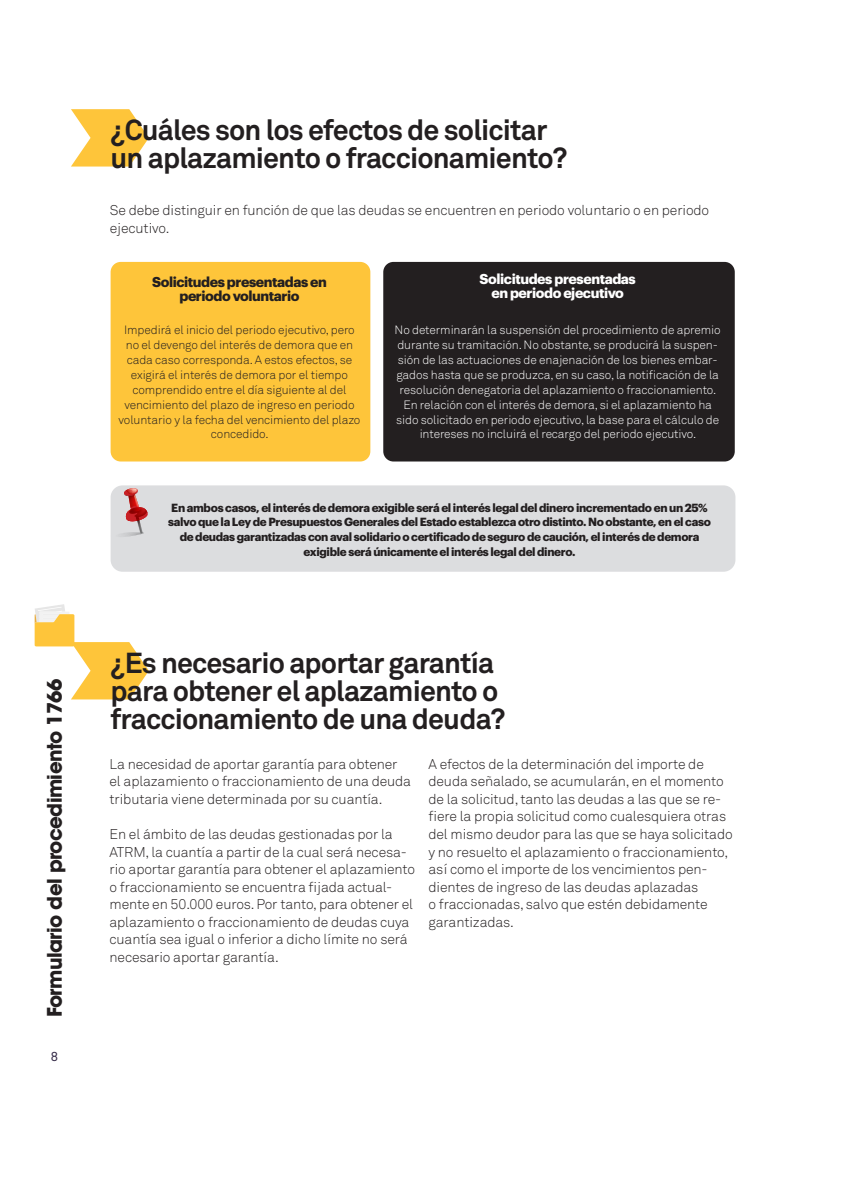
<style>
.page{position:relative;width:844px;height:1191px;background:#fff}
.page>*{position:absolute;margin:0;border:0;box-sizing:border-box;transform-origin:0 0}
.t1{font:700 28.7px/28px "Akkurat";letter-spacing:-.03em;color:#231f20}
.t2{font:700 19.95px "ITC Avant Garde Std";letter-spacing:-.03em;color:#231f20}
.t3{font:300 14px/17.5px "Akkurat";letter-spacing:-.01em;color:#231f20}
.t4{font:700 14px/14px "Graphik";letter-spacing:-.03em;color:#231f20;text-align:center}
.t5{font:700 14px/14px "Graphik";letter-spacing:-.03em;color:#fff;text-align:center}
.t6{font:12.95px "Akkurat";color:#352b48}
.t7{font:300 11.9px/14.9px "Akkurat";letter-spacing:-.01em;color:#fff;text-align:center}
.t8{font:300 11.9px/14.9px "Akkurat";letter-spacing:-.01em;color:#231f20;text-align:center}
.t9{font:700 11.55px/14.9px "Graphik";letter-spacing:-.03em;color:#231f20;text-align:center}
</style>
<div class="page">
<svg style="left:71px;top:109px;width:78px;height:57px"></svg>
<svg style="left:35px;top:604px;width:114px;height:95px"></svg>
<div style="left:111px;top:262px;width:259px;height:199px;background:#fec53a;border-radius:10px"></div>
<div style="left:383px;top:262px;width:351px;height:199px;background:#231f20;border-radius:10px"></div>
<div style="left:111px;top:485px;width:624px;height:87px;background:#dcdddf;border-radius:12px"></div>
<svg style="left:110px;top:532px;width:26px;height:6px"></svg>
<img style="left:129px;top:521px;width:15px;height:14px">
<svg style="left:124px;top:488px;width:23px;height:33px"></svg>
<h2 class="t2" style="left:42px;top:1017px;width:340px;rotate:-90deg">Formulario del procedimiento 1766</h2>
<p class="t6" style="left:51px;top:1049px;width:9px">8</p>
<p class="t1" style="left:111px;top:116px;width:458px">¿Cuáles son los efectos de solicitar un aplazamiento o fraccionamiento?</p>
<p class="t3" style="left:110px;top:202px;width:600px">Se debe distinguir en función de que las deudas se encuentren en periodo voluntario o en periodo ejecutivo.</p>
<p class="t4" style="left:152px;top:273px;width:176px">Solicitudes presentadas en periodo voluntario</p>
<p class="t5" style="left:479px;top:270px;width:158px">Solicitudes presentadas en periodo ejecutivo</p>
<p class="t8" style="left:118px;top:322px;width:243px">Impedirá el inicio del periodo ejecutivo, pero no el devengo del interés de demora que en cada caso corresponda. A estos efectos, se exigirá el interés de demora por el tiempo comprendido entre el día siguiente al del vencimiento del plazo de ingreso en periodo voluntario y la fecha del vencimiento del plazo concedido.</p>
<p class="t7" style="left:394px;top:322px;width:327px">No determinarán la suspensión del procedimiento de apremio durante su tramitación. No obstante, se producirá la suspen&shy;sión de las actuaciones de enajenación de los bienes embar&shy;gados hasta que se produzca, en su caso, la notificación de la resolución denegatoria del aplazamiento o fraccionamiento.<br>En relación con el interés de demora, si el aplazamiento ha sido solicitado en periodo ejecutivo, la base para el cálculo de intereses no incluirá el recargo del periodo ejecutivo.</p>
<p class="t9" style="left:168px;top:499px;width:544px">En ambos casos, el interés de demora exigible será el interés legal del dinero incrementado en un 25% salvo que la Ley de Presupuestos Generales del Estado establezca otro distinto. No obstante, en el caso de deudas garantizadas con aval solidario o certificado de seguro de caución, el interés de demora exigible será únicamente el interés legal del dinero.</p>
<p class="t1" style="left:111px;top:649px;width:396px">¿Es necesario aportar garantía para obtener el aplazamiento o fraccionamiento de una deuda?</p>
<p class="t3" style="left:109px;top:755px;width:303px">La necesidad de aportar garantía para obtener el aplazamiento o fraccionamiento de una deuda tributaria viene determinada por su cuantía.</p>
<p class="t3" style="left:109px;top:825px;width:307px">En el ámbito de las deudas gestionadas por la ATRM, la cuantía a partir de la cual será necesa&shy;rio aportar garantía para obtener el aplazamiento o fraccionamiento se encuentra fijada actual&shy;mente en 50.000 euros. Por tanto, para obtener el aplazamiento o fraccionamiento de deudas cuya cuantía sea igual o inferior a dicho límite no será necesario aportar garantía.</p>
<p class="t3" style="left:428px;top:755px;width:305px">A efectos de la determinación del importe de deuda señalado, se acumularán, en el momento de la solicitud, tanto las deudas a las que se re&shy;fiere la propia solicitud como cualesquiera otras del mismo deudor para las que se haya solicitado y no resuelto el aplazamiento o fraccionamiento, así como el importe de los vencimientos pen&shy;dientes de ingreso de las deudas aplazadas<br>o fraccionadas, salvo que estén debidamente garantizadas.</p>
</div>
